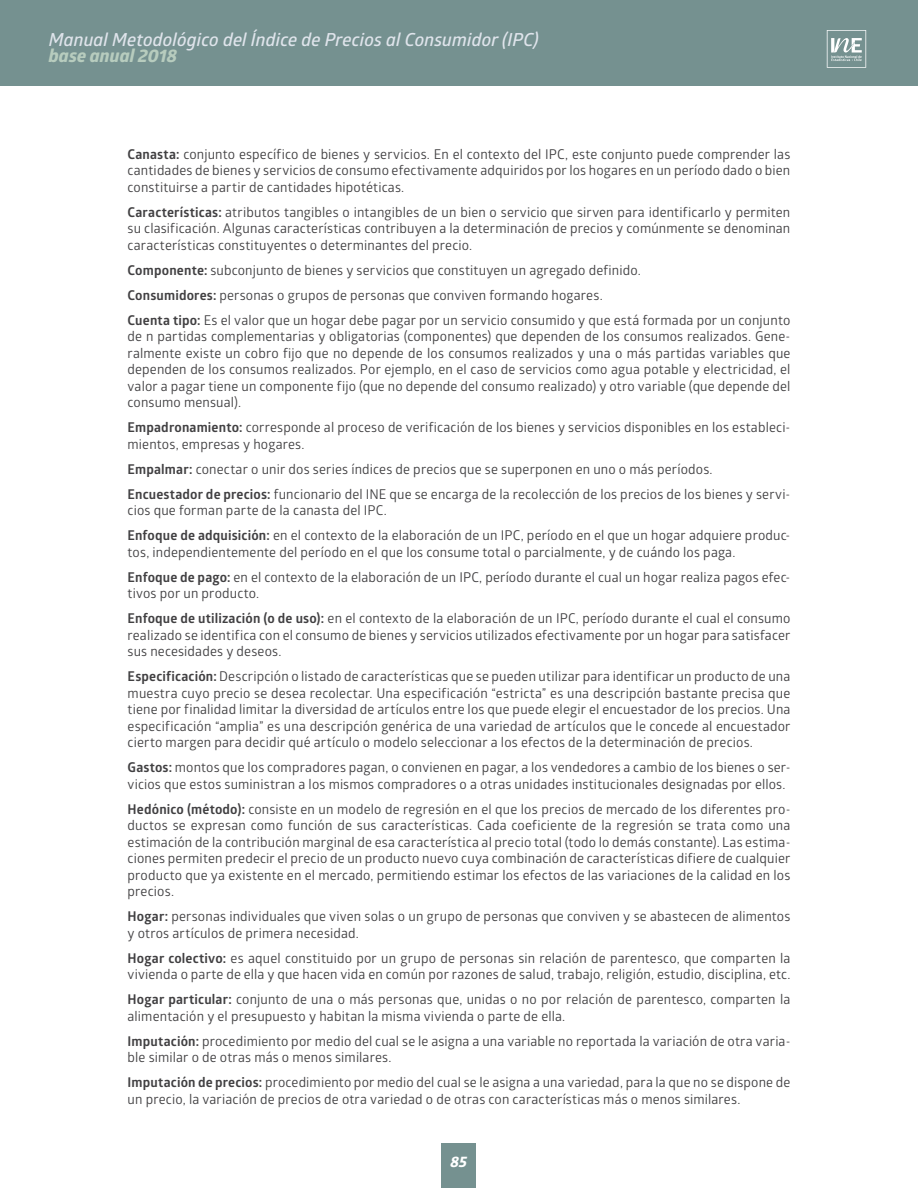
<style>
.page{position:relative;width:918px;height:1188px;background:#fff}
.page>*{position:absolute;margin:0;border:0;box-sizing:border-box;transform-origin:0 0}
.t1{font:italic 600 18px "Glober";color:#dfe4eb}
.t2{font:italic 700 18px "Globerx";color:#b7ccbe}
.t3{font:italic 700 15px "Globerx";color:#fff}
.t4{font:13.5px/16.5px "Glober";letter-spacing:.01em;color:#414042}
.s1{font-weight:700}
</style>
<div class="page">
<div style="left:0;top:0;width:918px;height:85px;background:#759190"></div>
<div style="left:442px;top:1144px;width:34px;height:44px;background:#759190"></div>
<svg style="left:827px;top:30px;width:39px;height:38px"></svg>
<h1 class="t1" style="left:49px;top:27px;width:491px">Manual Metodológico del Índice de Precios al Consumidor (IPC)</h1>
<h1 class="t2" style="left:49px;top:43px;width:130px">base anual 2018</h1>
<p class="t4" style="left:128px;top:145px;width:664px;text-align:justify"><span class="s1">Canasta:</span> conjunto específico de bienes y servicios. En el contexto del IPC, este conjunto puede comprender las cantidades de bienes y servicios de consumo efectivamente adquiridos por los hogares en un período dado o bien constituirse a partir de cantidades hipotéticas.</p>
<p class="t4" style="left:128px;top:203px;width:664px;text-align:justify"><span class="s1">Características:</span> atributos tangibles o intangibles de un bien o servicio que sirven para identificarlo y permiten su clasificación. Algunas características contribuyen a la determinación de precios y comúnmente se denominan características constituyentes o determinantes del precio.</p>
<p class="t4" style="left:128px;top:257px;width:664px;line-height:25px"><span class="s1">Componente:</span> subconjunto de bienes y servicios que constituyen un agregado definido.<br><span class="s1">Consumidores:</span> personas o grupos de personas que conviven formando hogares.<br><span class="s1">Cuenta tipo:</span> Es el valor que un hogar debe pagar por un servicio consumido y que está formada por un conjunto</p>
<p class="t4" style="left:128px;top:328px;width:664px;text-align:justify">de n partidas complementarias y obligatorias (componentes) que dependen de los consumos realizados. Gene&shy;ralmente existe un cobro fijo que no depende de los consumos realizados y una o más partidas variables que dependen de los consumos realizados. Por ejemplo, en el caso de servicios como agua potable y electricidad, el valor a pagar tiene un componente fijo (que no depende del consumo realizado) y otro variable (que depende del consumo mensual).</p>
<p class="t4" style="left:128px;top:419px;width:664px"><span class="s1">Empadronamiento:</span> corresponde al proceso de verificación de los bienes y servicios disponibles en los estableci&shy;mientos, empresas y hogares.</p>
<p class="t4" style="left:128px;top:456px;width:664px;line-height:25px"><span class="s1">Empalmar:</span> conectar o unir dos series índices de precios que se superponen en uno o más períodos.<br><span class="s1">Encuestador de precios:</span> funcionario del INE que se encarga de la recolección de los precios de los bienes y servi-</p>
<p class="t4" style="left:128px;top:498px;width:664px;line-height:25px">cios que forman parte de la canasta del IPC.<br><span class="s1">Enfoque de adquisición:</span> en el contexto de la elaboración de un IPC, período en el que un hogar adquiere produc-</p>
<p class="t4" style="left:128px;top:539px;width:664px;line-height:25px">tos, independientemente del período en el que los consume total o parcialmente, y de cuándo los paga.<br><span class="s1">Enfoque de pago:</span> en el contexto de la elaboración de un IPC, período durante el cual un hogar realiza pagos efec-</p>
<p class="t4" style="left:128px;top:581px;width:664px;line-height:25px">tivos por un producto.<br><span class="s1">Enfoque de utilización (o de uso):</span> en el contexto de la elaboración de un IPC, período durante el cual el consumo</p>
<p class="t4" style="left:128px;top:626px;width:664px">realizado se identifica con el consumo de bienes y servicios utilizados efectivamente por un hogar para satisfacer sus necesidades y deseos.</p>
<p class="t4" style="left:128px;top:668px;width:664px;text-align:justify"><span class="s1">Especificación:</span> Descripción o listado de características que se pueden utilizar para identificar un producto de una muestra cuyo precio se desea recolectar. Una especificación “estricta” es una descripción bastante precisa que tiene por finalidad limitar la diversidad de artículos entre los que puede elegir el encuestador de los precios. Una especificación “amplia” es una descripción genérica de una variedad de artículos que le concede al encuestador cierto margen para decidir qué artículo o modelo seleccionar a los efectos de la determinación de precios.</p>
<p class="t4" style="left:128px;top:759px;width:664px"><span class="s1">Gastos:</span> montos que los compradores pagan, o convienen en pagar, a los vendedores a cambio de los bienes o ser&shy;vicios que estos suministran a los mismos compradores o a otras unidades institucionales designadas por ellos.</p>
<p class="t4" style="left:128px;top:800px;width:664px;text-align:justify"><span class="s1">Hedónico (método):</span> consiste en un modelo de regresión en el que los precios de mercado de los diferentes pro&shy;ductos se expresan como función de sus características. Cada coeficiente de la regresión se trata como una estimación de la contribución marginal de esa característica al precio total (todo lo demás constante). Las estima&shy;ciones permiten predecir el precio de un producto nuevo cuya combinación de características difiere de cualquier producto que ya existente en el mercado, permitiendo estimar los efectos de las variaciones de la calidad en los precios.</p>
<p class="t4" style="left:128px;top:908px;width:664px"><span class="s1">Hogar:</span> personas individuales que viven solas o un grupo de personas que conviven y se abastecen de alimentos y otros artículos de primera necesidad.</p>
<p class="t4" style="left:128px;top:949px;width:664px"><span class="s1">Hogar colectivo:</span> es aquel constituido por un grupo de personas sin relación de parentesco, que comparten la vivienda o parte de ella y que hacen vida en común por razones de salud, trabajo, religión, estudio, disciplina, etc.</p>
<p class="t4" style="left:128px;top:991px;width:664px"><span class="s1">Hogar particular:</span> conjunto de una o más personas que, unidas o no por relación de parentesco, comparten la alimentación y el presupuesto y habitan la misma vivienda o parte de ella.</p>
<p class="t4" style="left:128px;top:1032px;width:664px"><span class="s1">Imputación:</span> procedimiento por medio del cual se le asigna a una variable no reportada la variación de otra varia&shy;ble similar o de otras más o menos similares.</p>
<p class="t4" style="left:128px;top:1074px;width:664px"><span class="s1">Imputación de precios:</span> procedimiento por medio del cual se le asigna a una variedad, para la que no se dispone de un precio, la variación de precios de otra variedad o de otras con características más o menos similares.</p>
<p class="t3" style="left:451px;top:1151px;width:18px">85</p>
</div>
